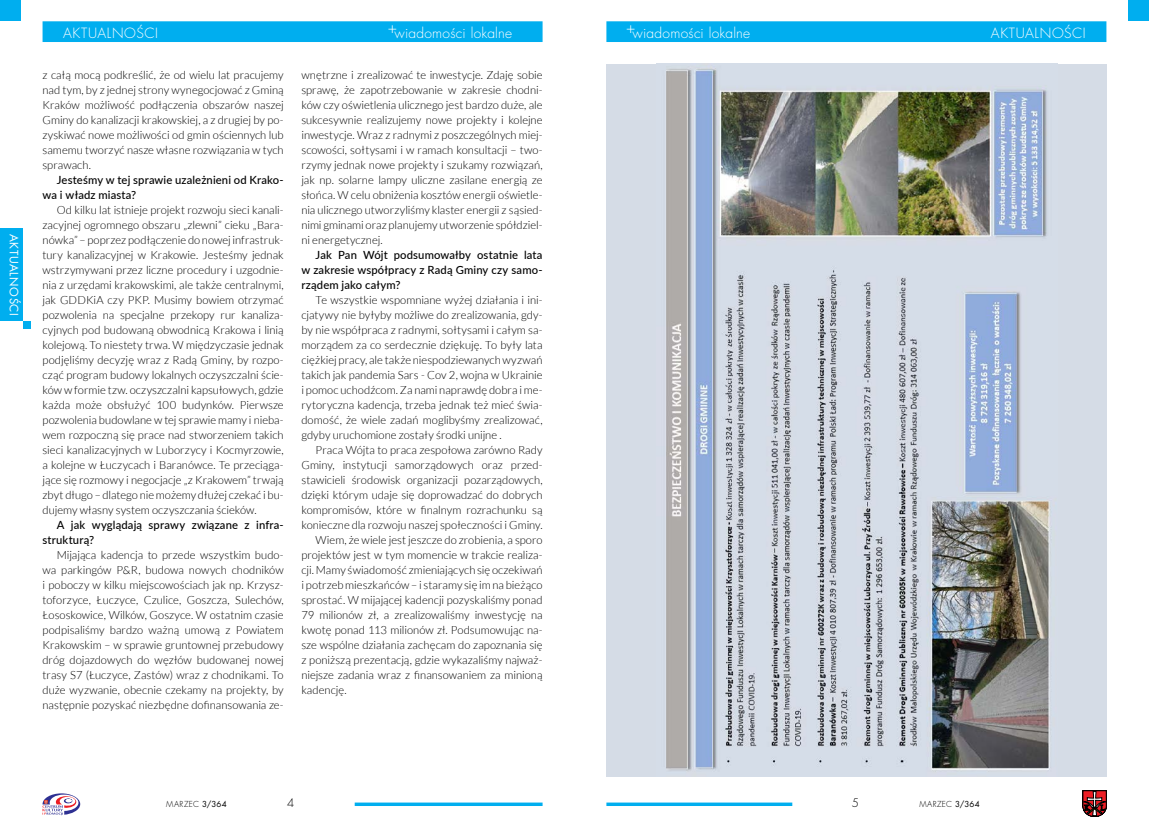
<style>
.page{position:relative;width:1149px;height:833px;background:#fff}
.page>*{position:absolute;margin:0;border:0;box-sizing:border-box;transform-origin:0 0}
.t1{font:300 13.75px "Futura LT Pro";letter-spacing:.02em;color:#fff}
.t2{font:300 13.75px "Futura LT Pro";letter-spacing:.045em;color:#fff}
.t3{font:300 11.5px "Futura LT Pro";color:#000}
.t4{font:300 11.25px/15px "Lato";color:#000;text-align:justify}
.t5{font:500 11.25px/15px "Lato";letter-spacing:.015em;color:#000}
.t6{font:11.25px "Futura LT Pro";letter-spacing:.055em;color:#fff}
.t7{font:300 8px "Futura LT Pro";letter-spacing:.04em;color:#000}
.s1{font-weight:400}
</style>
<div class="page">
<div style="left:0;top:0;width:21px;height:21px;background:#00aeef"></div>
<div style="left:1127px;top:0;width:21px;height:21px;background:#00aeef"></div>
<div style="left:23px;top:321px;width:7px;height:8px;background:#00aeef"></div>
<svg style="left:354px;top:802px;width:188px;height:4px"></svg>
<svg style="left:606px;top:802px;width:186px;height:4px"></svg>
<div style="left:43px;top:21px;width:499px;height:21px;background:#00aeef"></div>
<div style="left:606px;top:21px;width:500px;height:21px;background:#00aeef"></div>
<svg style="left:43px;top:793px;width:37px;height:22px"></svg>
<div style="left:0;top:228px;width:23px;height:93px;background:#00aeef"></div>
<svg style="left:1082px;top:790px;width:24px;height:26px"></svg>
<div style="left:606px;top:64px;width:500px;height:712px;background:#d5dce6"></div>
<img style="left:666px;top:68px;width:385px;height:704px">
<p class="t6" style="left:22px;top:234px;width:84px;rotate:90deg">AKTUALNOŚCI</p>
<p class="t2" style="left:63px;top:24px;width:96px">AKTUALNOŚCI</p>
<p class="t4" style="left:43px;top:67px;width:242px">z całą mocą podkreślić, że od wielu lat pracujemy nad tym, by z jednej strony wynegocjować z Gminą Kraków możliwość podłączenia obszarów naszej Gminy do kanalizacji krakowskiej, a z drugiej by po&shy;zyskiwać nowe możliwości od gmin ościennych lub samemu tworzyć nasze własne rozwiązania w tych sprawach.</p>
<p class="t5" style="left:43px;top:172px;width:242px;text-indent:14px">Jesteśmy w tej sprawie uzależnieni od Krako&shy;wa i władz miasta?</p>
<p class="t4" style="left:43px;top:202px;width:242px;text-indent:14px">Od kilku lat istnieje projekt rozwoju sieci kanali&shy;zacyjnej ogromnego obszaru „zlewni” cieku „Bara&shy;nówka” – poprzez podłączenie do nowej infrastruk&shy;tury kanalizacyjnej w Krakowie. Jesteśmy jednak wstrzymywani przez liczne procedury i uzgodnie&shy;nia z urzędami krakowskimi, ale także centralnymi, jak GDDKiA czy PKP. Musimy bowiem otrzymać pozwolenia na specjalne przekopy rur kanaliza&shy;cyjnych pod budowaną obwodnicą Krakowa i linią kolejową. To niestety trwa. W międzyczasie jednak podjęliśmy decyzję wraz z Radą Gminy, by rozpo&shy;cząć program budowy lokalnych oczyszczalni ście&shy;ków w formie tzw. oczyszczalni kapsułowych, gdzie każda może obsłużyć 100 budynków. Pierwsze pozwolenia budowlane w tej sprawie mamy i nieba&shy;wem rozpoczną się prace nad stworzeniem takich sieci kanalizacyjnych w Luborzycy i Kocmyrzowie, a kolejne w Łuczycach i Baranówce. Te przeciąga&shy;jące się rozmowy i negocjacje „z Krakowem” trwają zbyt długo – dlatego nie możemy dłużej czekać i bu&shy;dujemy własny system oczyszczania ścieków.</p>
<p class="t5" style="left:43px;top:517px;width:242px;text-indent:14px">A jak wyglądają sprawy związane z infra&shy;strukturą?</p>
<p class="t4" style="left:43px;top:547px;width:242px;text-indent:14px">Mijająca kadencja to przede wszystkim budo&shy;wa parkingów P&amp;R, budowa nowych chodników i poboczy w kilku miejscowościach jak np. Krzysz&shy;toforzyce, Łuczyce, Czulice, Goszcza, Sulechów, Łososkowice, Wilków, Goszyce. W ostatnim czasie podpisaliśmy bardzo ważną umową z Powiatem Krakowskim – w sprawie gruntownej przebudowy dróg dojazdowych do węzłów budowanej nowej trasy S7 (Łuczyce, Zastów) wraz z chodnikami. To duże wyzwanie, obecnie czekamy na projekty, by następnie pozyskać niezbędne dofinansowania ze-</p>
<p class="t1" style="left:388px;top:24px;width:126px"><sup>+</sup>wiadomości lokalne</p>
<p class="t1" style="left:626px;top:24px;width:126px"><sup>+</sup>wiadomości lokalne</p>
<p class="t4" style="left:301px;top:67px;width:242px">wnętrzne i zrealizować te inwestycje. Zdaję sobie sprawę, że zapotrzebowanie w zakresie chodni&shy;ków czy oświetlenia ulicznego jest bardzo duże, ale sukcesywnie realizujemy nowe projekty i kolejne inwestycje. Wraz z radnymi z poszczególnych miej&shy;scowości, sołtysami i w ramach konsultacji – two&shy;rzymy jednak nowe projekty i szukamy rozwiązań, jak np. solarne lampy uliczne zasilane energią ze słońca. W celu obniżenia kosztów energii oświetle&shy;nia ulicznego utworzyliśmy klaster energii z sąsied&shy;nimi gminami oraz planujemy utworzenie spółdziel&shy;ni energetycznej.</p>
<p class="t5" style="left:301px;top:247px;width:242px;text-align:justify;text-indent:14px">Jak Pan Wójt podsumowałby ostatnie lata w zakresie współpracy z Radą Gminy czy samo&shy;rządem jako całym?</p>
<p class="t4" style="left:301px;top:292px;width:242px;text-indent:14px">Te wszystkie wspomniane wyżej działania i ini&shy;cjatywy nie byłyby możliwe do zrealizowania, gdy&shy;by nie współpraca z radnymi, sołtysami i całym sa&shy;morządem za co serdecznie dziękuję. To były lata ciężkiej pracy, ale także niespodziewanych wyzwań takich jak pandemia Sars - Cov 2, wojna w Ukrainie i pomoc uchodźcom. Za nami naprawdę dobra i me&shy;rytoryczna kadencja, trzeba jednak też mieć świa&shy;domość, że wiele zadań moglibyśmy zrealizować, gdyby uruchomione zostały środki unijne .</p>
<p class="t4" style="left:315px;top:442px;width:228px">Praca Wójta to praca zespołowa zarówno Rady</p>
<p class="t4" style="left:301px;top:457px;width:242px">Gminy, instytucji samorządowych oraz przed-</p>
<p class="t4" style="left:301px;top:472px;width:242px">stawicieli środowisk organizacji pozarządowych,</p>
<p class="t4" style="left:301px;top:487px;width:242px">dzięki którym udaje się doprowadzać do dobrych</p>
<p class="t4" style="left:301px;top:502px;width:242px">kompromisów, które w finalnym rozrachunku są</p>
<p class="t4" style="left:301px;top:517px;width:242px">konieczne dla rozwoju naszej społeczności i Gminy.</p>
<p class="t4" style="left:315px;top:532px;width:228px">Wiem, że wiele jest jeszcze do zrobienia, a sporo</p>
<p class="t4" style="left:301px;top:547px;width:242px">projektów jest w tym momencie w trakcie realiza-</p>
<p class="t4" style="left:301px;top:562px;width:242px">cji. Mamy świadomość zmieniających się oczekiwań</p>
<p class="t4" style="left:301px;top:577px;width:242px">i potrzeb mieszkańców – i staramy się im na bieżąco</p>
<p class="t4" style="left:301px;top:592px;width:242px">sprostać. W mijającej kadencji pozyskaliśmy ponad</p>
<p class="t4" style="left:301px;top:607px;width:242px">79 milionów zł, a zrealizowaliśmy inwestycję na</p>
<p class="t4" style="left:301px;top:622px;width:242px">kwotę ponad 113 milionów zł. Podsumowując na-</p>
<p class="t4" style="left:301px;top:637px;width:242px">sze wspólne działania zachęcam do zapoznania się</p>
<p class="t4" style="left:301px;top:652px;width:242px">z poniższą prezentacją, gdzie wykazaliśmy najważ-</p>
<p class="t4" style="left:301px;top:667px;width:242px">niejsze zadania wraz z finansowaniem za minioną</p>
<p class="t4" style="left:301px;top:682px;width:47px">kadencję.</p>
<p class="t2" style="left:990px;top:24px;width:96px">AKTUALNOŚCI</p>
<p class="t3" style="left:287px;top:795px;width:9px">4</p>
<p class="t3" style="left:851px;top:795px;width:9px">5</p>
<p class="t7" style="left:166px;top:798px;width:62px">MARZEC <span class="s1">3/364</span></p>
<p class="t7" style="left:919px;top:798px;width:62px">MARZEC <span class="s1">3/364</span></p>
</div>
